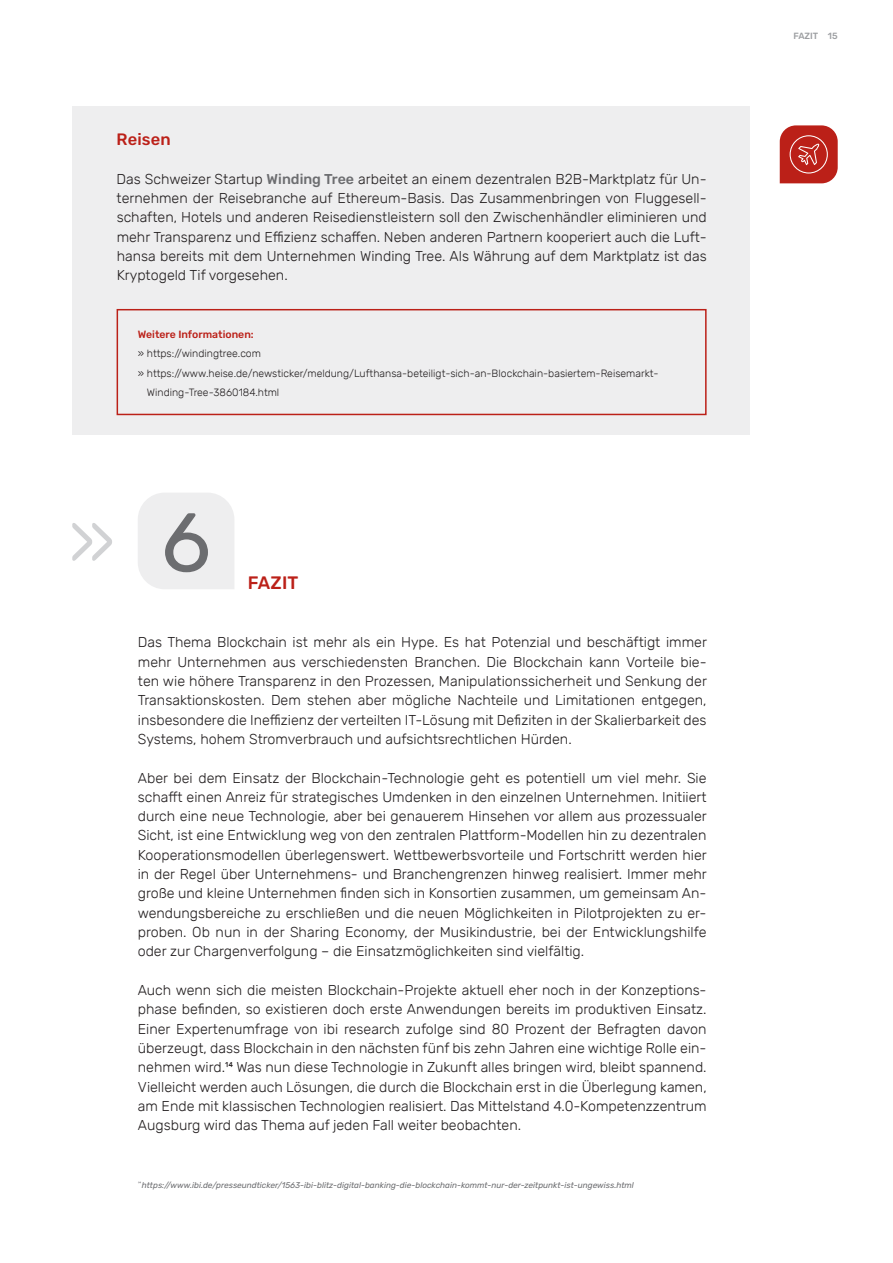
<style>
.page{position:relative;width:893px;height:1263px;background:#fff}
.page>*{position:absolute;margin:0;border:0;box-sizing:border-box;transform-origin:0 0}
.t1{font:83.1px "Rubik";color:#6c6d70}
.t2{font:500 18px "Rubik";letter-spacing:.01em;color:#bb2018}
.t3{font:500 16.5px "Rubik";letter-spacing:.01em;color:#bb2018}
.t4{font:300 14.25px/19.4px "Rubik";color:#231f20;text-align:justify}
.t5{font:300 10.5px "Rubik";color:#231f20}
.t6{font:500 10.5px "Rubik";color:#bb2018}
.t7{font:500 9px "Rubik";color:#9d9fa2}
.t8{font:italic 8.25px "Rubik";color:#6c6d70}
.s1{font-weight:500;color:#6c6d70}
</style>
<div class="page">
<div style="left:72px;top:106px;width:678px;height:329px;background:#eeeeef"></div>
<div style="left:138px;top:493px;width:96px;height:96px;background:#eeeeef"></div>
<svg style="left:72px;top:523px;width:40px;height:38px"></svg>
<svg style="left:780px;top:125px;width:58px;height:58px;background:#c33c35"></svg>
<div style="left:117px;top:309px;width:590px;height:106px;border:2px solid #bb2018"></div>
<p class="t3" style="left:117px;top:130px;width:56px">Reisen</p>
<p class="t4" style="left:117px;top:169px;width:592px">Das Schweizer Startup <span class="s1">Winding Tree</span> arbeitet an einem dezentralen B2B-Marktplatz für Un&shy;ternehmen der Reisebranche auf Ethereum-Basis. Das Zusammenbringen von Fluggesell&shy;schaften, Hotels und anderen Reisedienstleistern soll den Zwischenhändler eliminieren und mehr Transparenz und Effizienz schaffen. Neben anderen Partnern kooperiert auch die Luft&shy;hansa bereits mit dem Unternehmen Winding Tree. Als Währung auf dem Marktplatz ist das Kryptogeld Tif vorgesehen.</p>
<p class="t6" style="left:138px;top:328px;width:117px">Weitere Informationen:</p>
<p class="t5" style="left:138px;top:348px;width:125px">» https://windingtree.com</p>
<p class="t5" style="left:138px;top:367px;width:522px">» https://www.heise.de/newsticker/meldung/Lufthansa-beteiligt-sich-an-Blockchain-basiertem-Reisemarkt-</p>
<p class="t5" style="left:147px;top:387px;width:134px">Winding-Tree-3860184.html</p>
<h1 class="t1" style="left:161px;top:495px;width:52px">6</h1>
<p class="t2" style="left:248px;top:573px;width:52px">FAZIT</p>
<p class="t4" style="left:138px;top:633px;width:571px">Das Thema Blockchain ist mehr als ein Hype. Es hat Potenzial und beschäftigt immer mehr Unternehmen aus verschiedensten Branchen. Die Blockchain kann Vorteile bie&shy;ten wie höhere Transparenz in den Prozessen, Manipulationssicherheit und Senkung der Transaktionskosten. Dem stehen aber mögliche Nachteile und Limitationen entgegen, insbesondere die Ineffizienz der verteilten IT-Lösung mit Defiziten in der Skalierbarkeit des Systems, hohem Stromverbrauch und aufsichtsrechtlichen Hürden.</p>
<p class="t4" style="left:138px;top:768px;width:571px">Aber bei dem Einsatz der Blockchain-Technologie geht es potentiell um viel mehr. Sie schafft einen Anreiz für strategisches Umdenken in den einzelnen Unternehmen. Initiiert durch eine neue Technologie, aber bei genauerem Hinsehen vor allem aus prozessualer Sicht, ist eine Entwicklung weg von den zentralen Plattform-Modellen hin zu dezentralen Kooperationsmodellen überlegenswert. Wettbewerbsvorteile und Fortschritt werden hier in der Regel über Unternehmens- und Branchengrenzen hinweg realisiert. Immer mehr große und kleine Unternehmen finden sich in Konsortien zusammen, um gemeinsam An&shy;wendungsbereiche zu erschließen und die neuen Möglichkeiten in Pilotprojekten zu er&shy;proben. Ob nun in der Sharing Economy, der Musikindustrie, bei der Entwicklungshilfe oder zur Chargenverfolgung – die Einsatzmöglichkeiten sind vielfältig.</p>
<p class="t4" style="left:138px;top:981px;width:570px">Auch wenn sich die meisten Blockchain-Projekte aktuell eher noch in der Konzeptions&shy;phase befinden, so existieren doch erste Anwendungen bereits im produktiven Einsatz.<br>Einer Expertenumfrage von ibi research zufolge sind 80 Prozent der Befragten davon überzeugt, dass Blockchain in den nächsten fünf bis zehn Jahren eine wichtige Rolle ein&shy;nehmen wird.14 Was nun diese Technologie in Zukunft alles bringen wird, bleibt spannend.<br>Vielleicht werden auch Lösungen, die durch die Blockchain erst in die Überlegung kamen, am Ende mit klassischen Technologien realisiert. Das Mittelstand 4.0-Kompetenzzentrum Augsburg wird das Thema auf jeden Fall weiter beobachten.</p>
<p class="t8" style="left:138px;top:1181px;width:497px"><sup>14</sup> https://www.ibi.de/presseundticker/1563-ibi-blitz-digital-banking-die-blockchain-kommt-nur-der-zeitpunkt-ist-ungewiss.html</p>
<p class="t7" style="left:793px;top:31px;width:46px">FAZIT 15</p>
</div>
